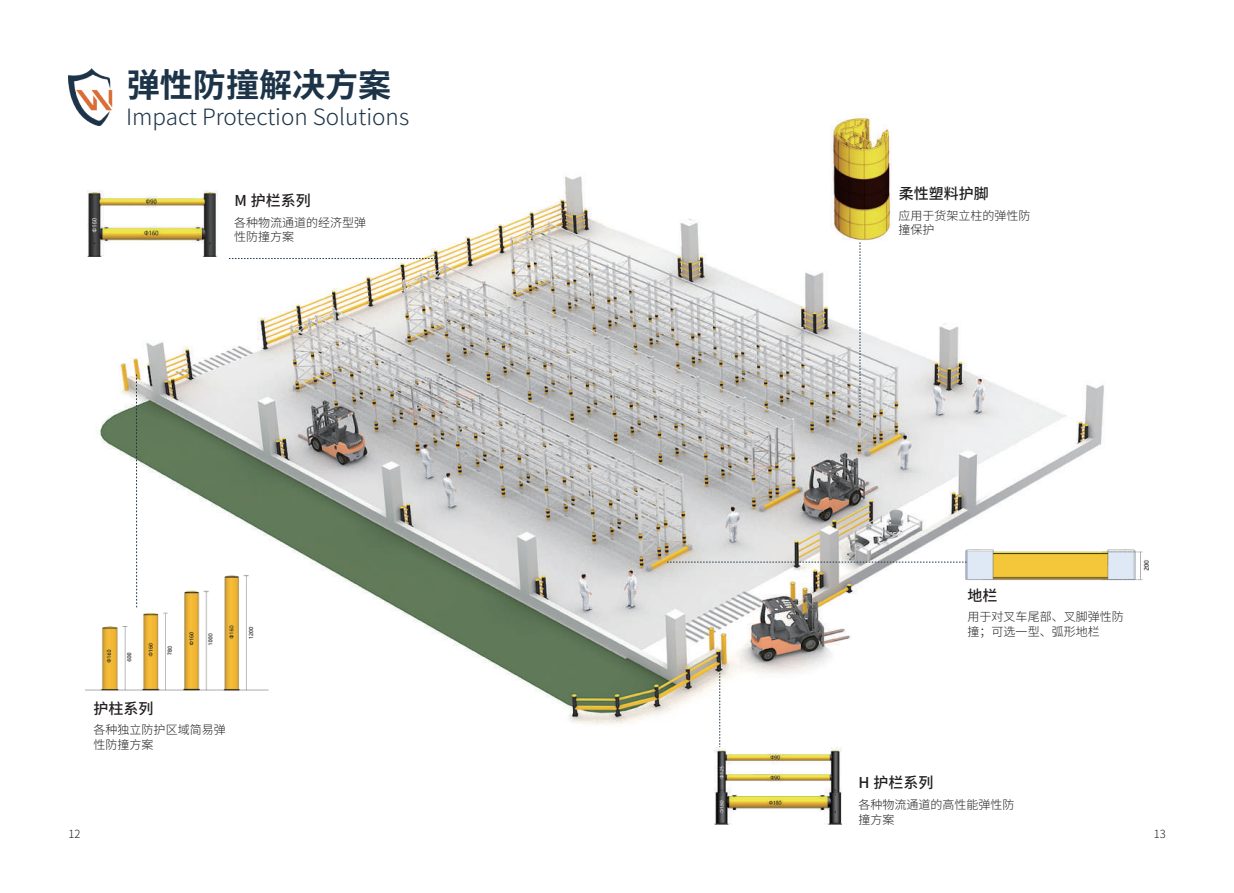
<style>
.page{position:relative;width:1234px;height:893px;background:#fff}
.page>*{position:absolute;margin:0;border:0;box-sizing:border-box;transform-origin:0 0}
.t1{font:700 33px "Source Han Sans CN";color:#1d3448}
.t2{font:300 22.5px "Source Han Sans CN";color:#1d3448}
.t3{font:500 15px "Source Han Sans CN";color:#231f20}
.t4{font:300 12px/14.4px "Source Han Sans CN";color:#231f20}
.t5{font:300 11.25px "Source Han Sans CN";color:#231f20}
</style>
<div class="page">
<img style="left:85px;top:168px;width:1019px;height:580px">
<img style="left:959px;top:539px;width:190px;height:42px">
<img style="left:86px;top:567px;width:186px;height:127px">
<svg style="left:136px;top:375px;width:1px;height:232px"></svg>
<img style="left:830px;top:118px;width:61px;height:136px">
<svg style="left:229px;top:258px;width:206px;height:1px"></svg>
<svg style="left:859px;top:242px;width:1px;height:182px"></svg>
<svg style="left:719px;top:673px;width:1px;height:75px"></svg>
<svg style="left:666px;top:562px;width:300px;height:1px"></svg>
<img style="left:68px;top:68px;width:45px;height:58px">
<img style="left:714px;top:748px;width:128px;height:77px">
<img style="left:88px;top:185px;width:129px;height:72px">
<h1 class="t1" style="left:127px;top:66px;width:265px">弹性防撞解决方案</h1>
<h2 class="t2" style="left:126px;top:104px;width:284px">Impact Protection Solutions</h2>
<p class="t3" style="left:234px;top:192px;width:78px">M 护栏系列</p>
<p class="t3" style="left:898px;top:185px;width:91px">柔性塑料护脚</p>
<p class="t4" style="left:234px;top:215px;width:133px">各种物流通道的经济型弹性防撞方案</p>
<p class="t4" style="left:898px;top:208px;width:133px">应用于货架立柱的弹性防撞保护</p>
<p class="t3" style="left:967px;top:587px;width:31px">地栏</p>
<p class="t3" style="left:94px;top:700px;width:61px">护柱系列</p>
<p class="t4" style="left:94px;top:723px;width:133px">各种独立防护区域简易弹性防撞方案</p>
<p class="t4" style="left:967px;top:610px;width:157px">用于对叉车尾部、叉脚弹性防撞；可选一型、弧形地栏</p>
<p class="t3" style="left:858px;top:774px;width:76px">H 护栏系列</p>
<p class="t4" style="left:858px;top:798px;width:157px">各种物流通道的高性能弹性防撞方案</p>
<p class="t5" style="left:68px;top:827px;width:14px">12</p>
<p class="t5" style="left:1153px;top:827px;width:14px">13</p>
</div>
